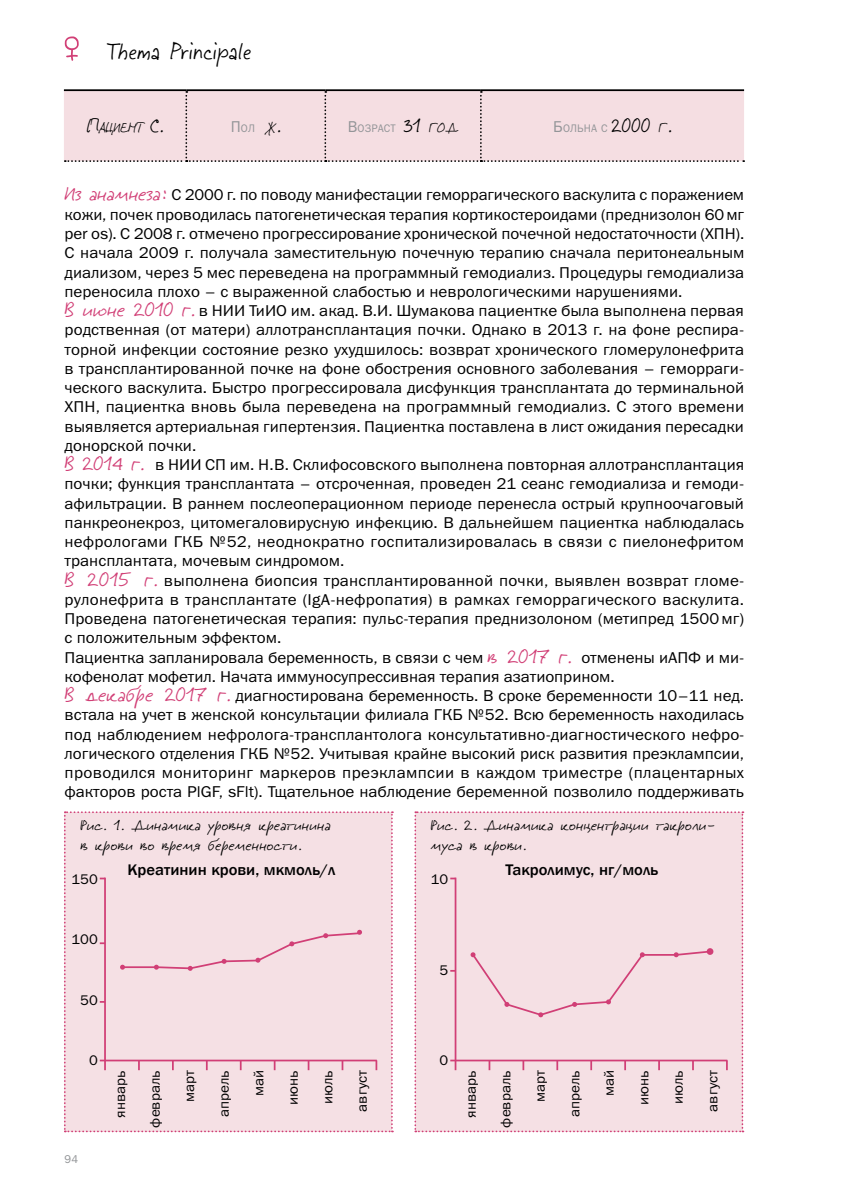
<style>
.page{position:relative;width:844px;height:1191px;background:#fff}
.page>*{position:absolute;margin:0;border:0;box-sizing:border-box;transform-origin:0 0}
.t1{font:24.5px "Jeff Script";letter-spacing:.015em;color:#000;scale:.93 1}
.t2{font:15.75px/19.2px "Franklin Gothic Book C";color:#000;scale:1.04 1}
.t3{font:15.75px/19.2px "Jeff Script";color:#000;scale:1.05 1}
.t4{font:500 15.75px "Franklin Gothic";color:#000;scale:1.05 1}
.t5{font:14.7px "Jeff Script";letter-spacing:-.015em;color:#000}
.t6{font:14px "Franklin Gothic Book C";color:#000;scale:1.05 1}
.t7{font:11.38px "Franklin Gothic Book C";color:#939598}
.t8{font:11.03px "Franklin Gothic Book C";letter-spacing:.015em;color:#939598}
.s1{font-size:21px}
.s2{font-size:15.75px}
.s3{font-family:"Jeff Script";font-size:14.7px;color:#000}
.s4{font-family:"Jeff Script";font-size:21px;color:#000}
.s5{font-family:"Jeff Script";font-size:21px;color:#d13f76}
</style>
<div class="page">
<div style="left:64px;top:811px;width:329px;height:321px;background:#f5e0e4"></div>
<div style="left:414px;top:811px;width:329px;height:321px;background:#f5e0e4"></div>
<svg style="left:64px;top:36px;width:680px;height:126px"></svg>
<h1 class="t1" style="left:106px;top:33px;width:157px">Thema Principale</h1>
<p class="t5" style="left:87px;top:117px;width:78px"><span class="s1">П</span>ациент <span class="s1">С.</span></p>
<p class="t8" style="left:231px;top:122px;width:52px"><span class="s2">П</span>ол <span class="s3">ж</span><span class="s4">.</span></p>
<p class="t8" style="left:348px;top:122px;width:112px"><span class="s2">В</span>озраст <span class="s4">31</span> <span class="s3">год</span></p>
<p class="t8" style="left:553px;top:122px;width:120px"><span class="s2">Б</span>ольна с <span class="s4">2000</span> <span class="s3">г</span><span class="s4">.</span></p>
<p class="t2" style="left:64px;top:185px;width:655px"><span class="s5">Из анамнеза:</span> С 2000 г. по поводу манифестации геморрагического васкулита с поражением кожи, почек проводилась патогенетическая терапия кортикостероидами (преднизолон 60мг per os). С 2008 г. отмечено прогрессирование хронической почечной недостаточности (ХПН).<br>С начала 2009 г. получала заместительную почечную терапию сначала перитонеальным диализом, через 5 мес переведена на программный гемодиализ. Процедуры гемодиализа переносила плохо – с выраженной слабостью и неврологическими нарушениями.<br><span class="s5">В июне 2010 г.</span> в НИИ ТиИО им. акад. В.И. Шумакова пациентке была выполнена первая родственная (от матери) аллотрансплантация почки. Однако в 2013 г. на фоне респира&shy;торной инфекции состояние резко ухудшилось: возврат хронического гломерулонефрита в трансплантированной почке на фоне обострения основного заболевания – геморраги&shy;ческого васкулита. Быстро прогрессировала дисфункция трансплантата до терминальной ХПН, пациентка вновь была переведена на программный гемодиализ. С этого времени выявляется артериальная гипертензия. Пациентка поставлена в лист ожидания пересадки донорской почки.<br><span class="s5">В 2014 г.</span> в НИИ СП им. Н.В. Склифосовского выполнена повторная аллотрансплантация почки; функция трансплантата – отсроченная, проведен 21 сеанс гемодиализа и гемоди&shy;афильтрации. В раннем послеоперационном периоде перенесла острый крупноочаговый панкреонекроз, цитомегаловирусную инфекцию. В дальнейшем пациентка наблюдалась нефрологами ГКБ №52, неоднократно госпитализировалась в связи с пиелонефритом трансплантата, мочевым синдромом.<br><span class="s5">В 2015 г.</span> выполнена биопсия трансплантированной почки, выявлен возврат гломе&shy;рулонефрита в трансплантате (IgA-нефропатия) в рамках геморрагического васкулита.<br>Проведена патогенетическая терапия: пульс-терапия преднизолоном (метипред 1500мг) с положительным эффектом.<br>Пациентка запланировала беременность, в связи с чем <span class="s5">в 2017 г.</span> отменены иАПФ и ми&shy;кофенолат мофетил. Начата иммуносупрессивная терапия азатиоприном.<br><span class="s5">В декабре 2017 г.</span> диагностирована беременность. В сроке беременности 10–11 нед. встала на учет в женской консультации филиала ГКБ №52. Всю беременность находилась под наблюдением нефролога-трансплантолога консультативно-диагностического нефро&shy;логического отделения ГКБ №52. Учитывая крайне высокий риск развития преэклампсии, проводился мониторинг маркеров преэклампсии в каждом триместре (плацентарных факторов роста PlGF, sFlt). Тщательное наблюдение беременной позволило поддерживать</p>
<p class="t3" style="left:80px;top:816px;width:240px">Рис. 1. Динамика уровня креатинина в крови во время беременности.</p>
<p class="t3" style="left:431px;top:816px;width:273px">Рис. 2. Динамика концентрации такроли&shy;муса в крови.</p>
<p class="t4" style="left:127px;top:859px;width:199px">Креатинин крови, мкмоль/л</p>
<p class="t4" style="left:505px;top:859px;width:147px">Такролимус, нг/моль</p>
<p class="t6" style="left:71px;top:871px;width:27px">150</p>
<p class="t6" style="left:430px;top:871px;width:18px">10</p>
<p class="t6" style="left:71px;top:931px;width:27px">100</p>
<p class="t6" style="left:80px;top:992px;width:18px">50</p>
<p class="t6" style="left:89px;top:1052px;width:10px">0</p>
<p class="t7" style="left:64px;top:1152px;width:15px">94</p>
<p class="t6" style="left:439px;top:962px;width:10px">5</p>
<p class="t6" style="left:439px;top:1052px;width:10px">0</p>
<p class="t6" style="left:113px;top:1117px;width:47px;rotate:-90deg">январь</p>
<p class="t6" style="left:147px;top:1127px;width:56px;rotate:-90deg">февраль</p>
<p class="t6" style="left:182px;top:1102px;width:32px;rotate:-90deg">март</p>
<p class="t6" style="left:216px;top:1117px;width:46px;rotate:-90deg">апрель</p>
<p class="t6" style="left:251px;top:1096px;width:26px;rotate:-90deg">май</p>
<p class="t6" style="left:285px;top:1104px;width:34px;rotate:-90deg">июнь</p>
<p class="t6" style="left:320px;top:1104px;width:34px;rotate:-90deg">июль</p>
<p class="t6" style="left:354px;top:1111px;width:41px;rotate:-90deg">август</p>
<p class="t6" style="left:463px;top:1117px;width:47px;rotate:-90deg">январь</p>
<p class="t6" style="left:497px;top:1127px;width:56px;rotate:-90deg">февраль</p>
<p class="t6" style="left:532px;top:1102px;width:32px;rotate:-90deg">март</p>
<p class="t6" style="left:566px;top:1117px;width:46px;rotate:-90deg">апрель</p>
<p class="t6" style="left:601px;top:1096px;width:26px;rotate:-90deg">май</p>
<p class="t6" style="left:635px;top:1104px;width:34px;rotate:-90deg">июнь</p>
<p class="t6" style="left:670px;top:1104px;width:34px;rotate:-90deg">июль</p>
<p class="t6" style="left:704px;top:1111px;width:41px;rotate:-90deg">август</p>
</div>
